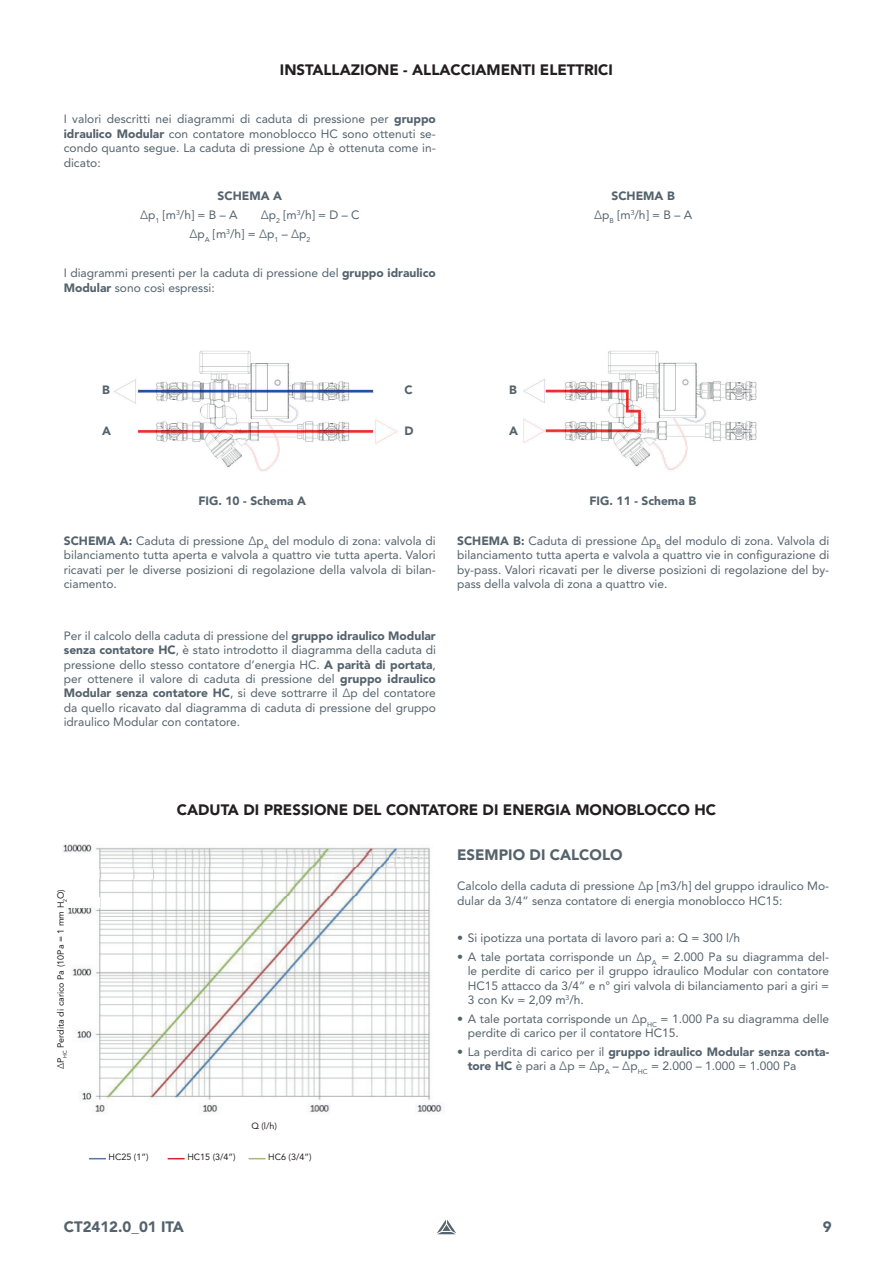
<style>
.page{position:relative;width:893px;height:1263px;background:#fff}
.page>*{position:absolute;margin:0;border:0;box-sizing:border-box;transform-origin:0 0}
.t1{font:900 15px "Avenir LT Pro";color:#231f20}
.t2{font:900 15px "Avenir LT Pro";color:#54626c}
.t3{font:12px/14.4px "Avenir LT Pro";color:#54626c}
.t4{font:900 12px "Avenir LT Pro";color:#54626c}
.t5{font:9px "Avenir LT Pro";color:#231f20}
.t6{font:5.25px "Avenir LT Pro";color:#231f20}
.s1{font-weight:900}
</style>
<div class="page">
<svg style="left:437px;top:1219px;width:19px;height:15px"></svg>
<img style="left:114px;top:351px;width:283px;height:121px">
<img style="left:523px;top:351px;width:234px;height:119px">
<img style="left:62px;top:844px;width:380px;height:269px">
<img style="left:65px;top:855px;width:324px;height:12px">
<img style="left:394px;top:858px;width:42px;height:9px">
<img style="left:64px;top:869px;width:100px;height:9px">
<img style="left:164px;top:869px;width:271px;height:9px">
<img style="left:64px;top:883px;width:371px;height:12px">
<img style="left:64px;top:898px;width:36px;height:9px">
<svg style="left:89px;top:1158px;width:17px;height:1px"></svg>
<svg style="left:168px;top:1158px;width:17px;height:1px"></svg>
<svg style="left:249px;top:1158px;width:17px;height:1px"></svg>
<div style="left:57px;top:889px;width:7px;height:180px;background:#fff"></div>
<p class="t1" style="left:280px;top:61px;width:335px">INSTALLAZIONE - ALLACCIAMENTI ELETTRICI</p>
<p class="t3" style="left:64px;top:112px;width:374px;text-align:justify">I valori descritti nei diagrammi di caduta di pressione per <span class="s1">gruppo idraulico Modular</span> con contatore monoblocco HC sono ottenuti se&shy;condo quanto segue. La caduta di pressione Δp è ottenuta come in&shy;dicato:</p>
<p class="t3" style="left:140px;top:187px;width:143px;line-height:18.6px;text-indent:78px"><span class="s1">SCHEMA A<br></span>Δp<sub>1</sub> [m<sup>3</sup>/h] = B – A</p>
<p class="t3" style="left:189px;top:206px;width:172px;line-height:18.6px;text-indent:71px">Δp<sub>2</sub> [m<sup>3</sup>/h] = D – C<br>Δp<sub>A</sub> [m<sup>3</sup>/h] = Δp<sub>1</sub> – Δp<sub>2</sub></p>
<p class="t3" style="left:64px;top:266px;width:374px">I diagrammi presenti per la caduta di pressione del <span class="s1">gruppo idraulico<br>Modular</span> sono così espressi:</p>
<p class="t4" style="left:102px;top:383px;width:9px">B</p>
<p class="t4" style="left:404px;top:383px;width:10px">C</p>
<p class="t4" style="left:102px;top:423px;width:10px">A</p>
<p class="t4" style="left:404px;top:423px;width:11px">D</p>
<p class="t4" style="left:509px;top:383px;width:9px">B</p>
<p class="t4" style="left:509px;top:423px;width:10px">A</p>
<p class="t3" style="left:594px;top:187px;width:99px;line-height:18.6px;text-align:center"><span class="s1">SCHEMA B<br></span>Δp<sub>B</sub> [m<sup>3</sup>/h] = B – A</p>
<p class="t4" style="left:198px;top:493px;width:109px">FIG. 10 - Schema A</p>
<p class="t4" style="left:589px;top:493px;width:108px">FIG. 11 - Schema B</p>
<p class="t3" style="left:64px;top:533px;width:374px;text-align:justify"><span class="s1">SCHEMA A:</span> Caduta di pressione Δp<sub>A</sub> del modulo di zona: valvola di bilanciamento tutta aperta e valvola a quattro vie tutta aperta. Valori ricavati per le diverse posizioni di regolazione della valvola di bilan&shy;ciamento.</p>
<p class="t3" style="left:64px;top:628px;width:374px;text-align:justify">Per il calcolo della caduta di pressione del <span class="s1">gruppo idraulico Modular senza contatore HC</span>, è stato introdotto il diagramma della caduta di pressione dello stesso contatore d’energia HC. <span class="s1">A parità di portata</span>, per ottenere il valore di caduta di pressione del <span class="s1">gruppo idraulico Modular senza contatore HC</span>, si deve sottrarre il Δp del contatore da quello ricavato dal diagramma di caduta di pressione del gruppo idraulico Modular con contatore.</p>
<p class="t3" style="left:457px;top:533px;width:374px;text-align:justify"><span class="s1">SCHEMA B:</span> Caduta di pressione Δp<sub>B</sub> del modulo di zona. Valvola di bilanciamento tutta aperta e valvola a quattro vie in configurazione di by-pass. Valori ricavati per le diverse posizioni di regolazione del by&shy;pass della valvola di zona a quattro vie.</p>
<p class="t5" style="left:55px;top:1069px;width:182px;rotate:-90deg">ΔP<sub>HC</sub> Perdita di carico Pa (10Pa = 1 mm H O)</p>
<p class="t6" style="left:62px;top:902px;width:4px;rotate:-90deg">2</p>
<p class="t1" style="left:177px;top:801px;width:541px">CADUTA DI PRESSIONE DEL CONTATORE DI ENERGIA MONOBLOCCO HC</p>
<p class="t5" style="left:251px;top:1120px;width:27px">Q (l/h)</p>
<p class="t5" style="left:109px;top:1151px;width:42px">HC25 (1”)</p>
<p class="t5" style="left:187px;top:1151px;width:50px">HC15 (3/4”)</p>
<p class="t5" style="left:268px;top:1151px;width:45px">HC6 (3/4”)</p>
<p class="t2" style="left:457px;top:846px;width:167px">ESEMPIO DI CALCOLO</p>
<p class="t3" style="left:457px;top:879px;width:374px">Calcolo della caduta di pressione Δp [m3/h] del gruppo idraulico Mo&shy;dular da 3/4” senza contatore di energia monoblocco HC15:</p>
<p class="t3" style="left:457px;top:930px;width:284px">• Si ipotizza una portata di lavoro pari a: Q = 300 l/h</p>
<p class="t3" style="left:468px;top:949px;width:363px;text-align:justify;text-indent:-11px">• A tale portata corrisponde un Δp<sub>A</sub> = 2.000 Pa su diagramma del&shy;le perdite di carico per il gruppo idraulico Modular con contatore HC15 attacco da 3/4” e n° giri valvola di bilanciamento pari a giri = 3 con Kv = 2,09 m<sup>3</sup>/h.</p>
<p class="t3" style="left:468px;top:1011px;width:363px;text-indent:-11px">• A tale portata corrisponde un Δp<sub>HC</sub> = 1.000 Pa su diagramma delle perdite di carico per il contatore HC15.</p>
<p class="t3" style="left:468px;top:1044px;width:363px;text-indent:-11px">• La perdita di carico per il <span class="s1">gruppo idraulico Modular senza conta&shy;tore HC</span> è pari a Δp = Δp<sub>A</sub> – Δp<sub>HC</sub> = 2.000 – 1.000 = 1.000 Pa</p>
<p class="t2" style="left:64px;top:1218px;width:122px">CT2412.0_01 ITA</p>
<p class="t2" style="left:823px;top:1218px;width:10px">9</p>
</div>
